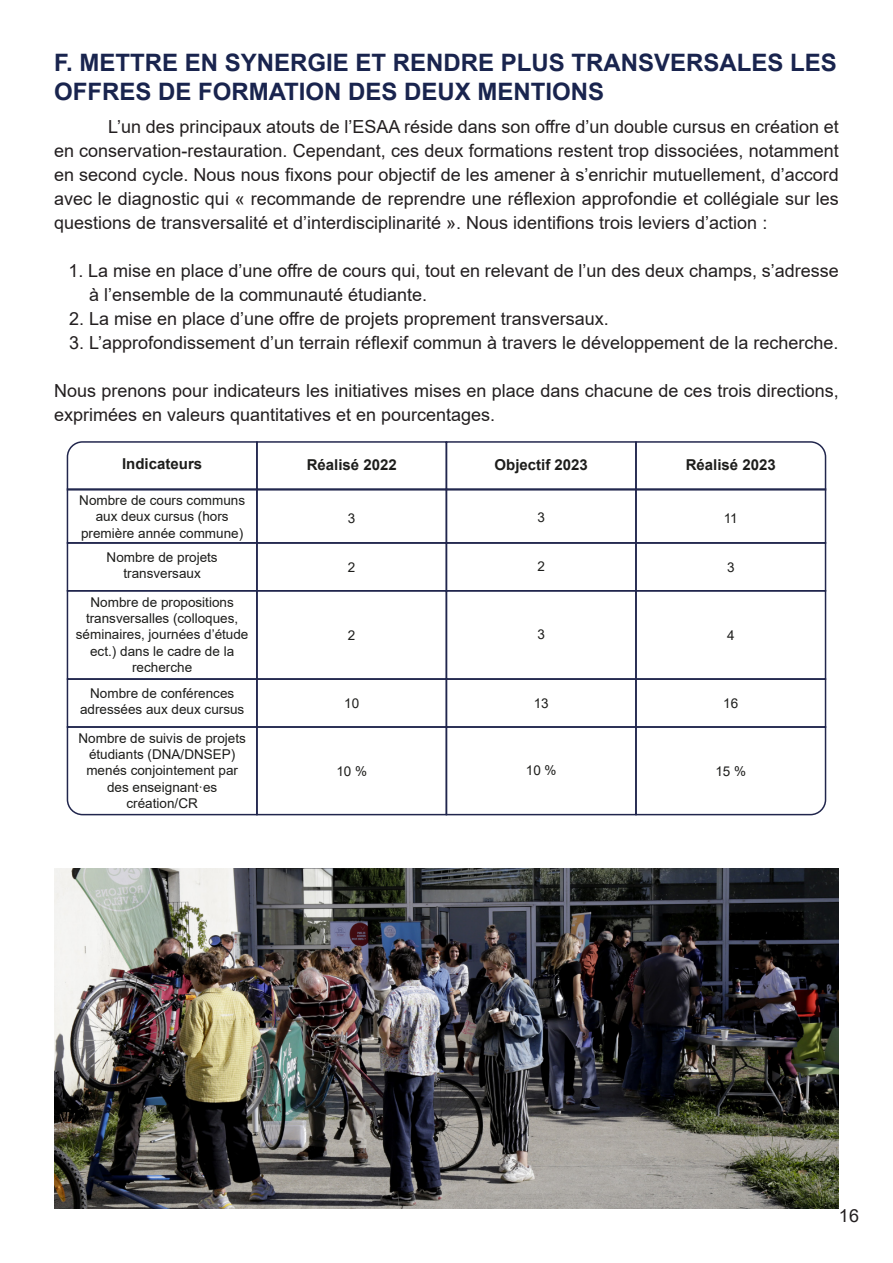
<style>
.page{position:relative;width:893px;height:1263px;background:#fff}
.page>*{position:absolute;margin:0;border:0;box-sizing:border-box;transform-origin:0 0}
.t1{font:700 24px/28.8px "Arial";color:#19244e}
.t2{font:18px/24px "Arial";color:#231f20;text-align:justify}
.t3{font:700 15px "Arial";color:#1d1d1b}
.t4{font:13.5px/16.2px "Arial";color:#1d1d1b;text-align:center}
</style>
<div class="page">
<svg style="left:67px;top:441px;width:189px;height:47px"></svg>
<div style="left:256px;top:441px;width:191px;height:49px;border:2px solid #21264d"></div>
<div style="left:446px;top:441px;width:191px;height:49px;border:2px solid #21264d"></div>
<svg style="left:634px;top:441px;width:192px;height:47px"></svg>
<div style="left:67px;top:488px;width:191px;height:56px;border:2px solid #21264d"></div>
<div style="left:256px;top:488px;width:191px;height:56px;border:2px solid #21264d"></div>
<div style="left:446px;top:488px;width:191px;height:56px;border:2px solid #21264d"></div>
<div style="left:635px;top:488px;width:191px;height:56px;border:2px solid #21264d"></div>
<div style="left:67px;top:542px;width:191px;height:49px;border:2px solid #21264d"></div>
<div style="left:256px;top:542px;width:191px;height:49px;border:2px solid #21264d"></div>
<div style="left:446px;top:542px;width:191px;height:49px;border:2px solid #21264d"></div>
<div style="left:635px;top:542px;width:191px;height:49px;border:2px solid #21264d"></div>
<svg style="left:67px;top:728px;width:189px;height:87px"></svg>
<div style="left:256px;top:726px;width:191px;height:89px;border:2px solid #21264d"></div>
<div style="left:446px;top:726px;width:191px;height:89px;border:2px solid #21264d"></div>
<svg style="left:634px;top:728px;width:192px;height:87px"></svg>
<div style="left:67px;top:590px;width:191px;height:90px;border:2px solid #21264d"></div>
<div style="left:256px;top:590px;width:191px;height:90px;border:2px solid #21264d"></div>
<div style="left:446px;top:590px;width:191px;height:90px;border:2px solid #21264d"></div>
<div style="left:635px;top:590px;width:191px;height:90px;border:2px solid #21264d"></div>
<div style="left:67px;top:678px;width:191px;height:50px;border:2px solid #21264d"></div>
<div style="left:256px;top:678px;width:191px;height:50px;border:2px solid #21264d"></div>
<div style="left:446px;top:678px;width:191px;height:50px;border:2px solid #21264d"></div>
<div style="left:635px;top:678px;width:191px;height:50px;border:2px solid #21264d"></div>
<img style="left:54px;top:868px;width:785px;height:341px">
<p class="t1" style="left:54px;top:49px;width:784px">F. METTRE EN SYNERGIE ET RENDRE PLUS TRANSVERSALES LES<br>OFFRES DE FORMATION DES DEUX MENTIONS</p>
<p class="t2" style="left:54px;top:115px;width:786px;text-indent:54px">L’un des principaux atouts de l’ESAA réside dans son offre d’un double cursus en création et en conservation-restauration. Cependant, ces deux formations restent trop dissociées, notamment en second cycle. Nous nous fixons pour objectif de les amener à s’enrichir mutuellement, d’accord avec le diagnostic qui « recommande de reprendre une réflexion approfondie et collégiale sur les questions de transversalité et d’interdisciplinarité ». Nous identifions trois leviers d’action :</p>
<p class="t2" style="left:68px;top:259px;width:772px">1. La mise en place d’une offre de cours qui, tout en relevant de l’un des deux champs, s’adresse</p>
<p class="t2" style="left:89px;top:283px;width:340px">à l’ensemble de la communauté étudiante.</p>
<p class="t2" style="left:69px;top:307px;width:541px">2. La mise en place d’une offre de projets proprement transversaux.</p>
<p class="t2" style="left:69px;top:331px;width:771px">3. L’approfondissement d’un terrain réflexif commun à travers le développement de la recherche.</p>
<p class="t2" style="left:54px;top:379px;width:786px">Nous prenons pour indicateurs les initiatives mises en place dans chacune de ces trois directions, exprimées en valeurs quantitatives et en pourcentages.</p>
<p class="t3" style="left:122px;top:453px;width:82px">Indicateurs</p>
<p class="t3" style="left:307px;top:454px;width:92px">Réalisé 2022</p>
<p class="t3" style="left:495px;top:454px;width:95px">Objectif 2023</p>
<p class="t3" style="left:686px;top:454px;width:92px">Réalisé 2023</p>
<p class="t4" style="left:348px;top:510px;width:9px">3</p>
<p class="t4" style="left:348px;top:559px;width:9px">2</p>
<p class="t4" style="left:79px;top:492px;width:167px">Nombre de cours communs aux deux cursus (hors première année commune)</p>
<p class="t4" style="left:107px;top:549px;width:113px">Nombre de projets transversaux</p>
<p class="t4" style="left:76px;top:594px;width:174px">Nombre de propositions transversalles (colloques, séminaires, journées d’étude ect.) dans le cadre de la recherche</p>
<p class="t4" style="left:537px;top:509px;width:9px">3</p>
<p class="t4" style="left:537px;top:558px;width:9px">2</p>
<p class="t4" style="left:724px;top:510px;width:16px">11</p>
<p class="t4" style="left:727px;top:559px;width:9px">3</p>
<p class="t4" style="left:537px;top:626px;width:9px">3</p>
<p class="t4" style="left:348px;top:627px;width:9px">2</p>
<p class="t4" style="left:727px;top:627px;width:9px">4</p>
<p class="t4" style="left:80px;top:685px;width:166px">Nombre de conférences adressées aux deux cursus</p>
<p class="t4" style="left:79px;top:730px;width:169px">Nombre de suivis de projets étudiants (DNA/DNSEP) menés conjointement par des enseignant·es création/CR</p>
<p class="t4" style="left:344px;top:695px;width:17px">10</p>
<p class="t4" style="left:534px;top:695px;width:17px">13</p>
<p class="t4" style="left:723px;top:695px;width:17px">16</p>
<p class="t4" style="left:336px;top:763px;width:32px">10 %</p>
<p class="t4" style="left:526px;top:762px;width:32px">10 %</p>
<p class="t4" style="left:715px;top:763px;width:32px">15 %</p>
<p class="t2" style="left:839px;top:1204px;width:22px">16</p>
</div>
